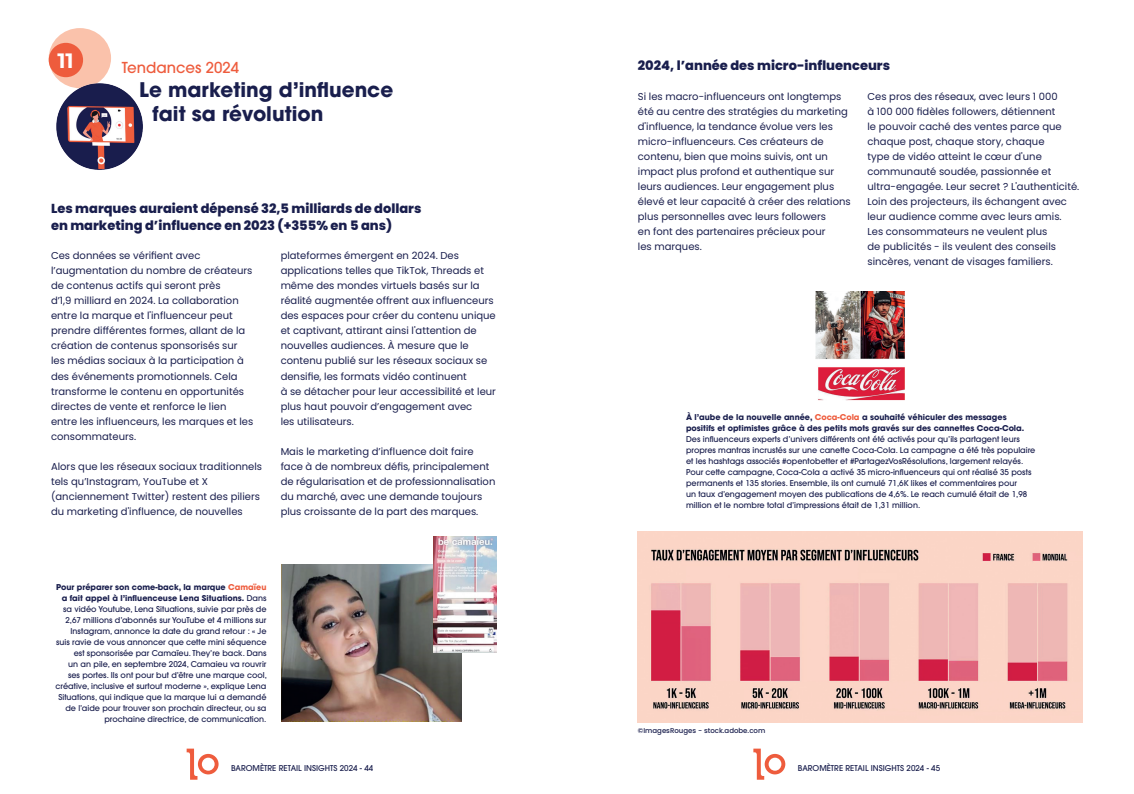
<style>
.page{position:relative;width:1134px;height:794px;background:#fff}
.page>*{position:absolute;margin:0;border:0;box-sizing:border-box;transform-origin:0 0}
.t1{font:700 20.8px "Montserrat";color:#fff}
.t2{font:700 20px/24px "ITC Avant Garde Pro";color:#191e4d}
.t3{font:500 15px "ITC Avant Garde Pro";color:#ee5c3d}
.t4{font:800 13px/17px "Poppins";color:#191e4d}
.t5{font:10px/15px "Poppins";color:#191e4d}
.t6{font:500 8px/11px "ITC Avant Garde Pro";color:#191e4d;text-align:right}
.t7{font:700 8px/11px "ITC Avant Garde Pro";color:#191e4d}
.t8{font:500 7px "Poppins";color:#191e4d}
.s1{font-weight:700}
.s2{font-weight:700;color:#ee5c3d}
.s3{color:#ee5c3d}
</style>
<div class="page">
<svg style="left:753px;top:748px;width:32px;height:31px"></svg>
<svg style="left:187px;top:748px;width:32px;height:31px"></svg>
<div style="left:49px;top:28px;width:62px;height:60px;background:#fac2ab;border-radius:50%"></div>
<div style="left:49px;top:43px;width:34px;height:34px;background:#ee5c3d;border-radius:50%"></div>
<img style="left:51px;top:78px;width:97px;height:98px;border-radius:49px">
<img style="left:281px;top:564px;width:180px;height:157px">
<img style="left:434px;top:536px;width:62px;height:116px">
<img style="left:638px;top:532px;width:445px;height:190px">
<img style="left:816px;top:292px;width:88px;height:109px">
<h1 class="t1" style="left:57px;top:45px;width:18px">11</h1>
<h3 class="t3" style="left:122px;top:58px;width:119px">Tendances 2024</h3>
<h2 class="t2" style="left:153px;top:78px;width:242px;text-indent:-13px">Le marketing d’influence fait sa révolution</h2>
<h3 class="t4" style="left:51px;top:200px;width:372px">Les marques auraient dépensé 32,5 milliards de dollars en marketing d’influence en 2023 (+355% en 5 ans)</h3>
<p class="t5" style="left:51px;top:248px;width:204px">Ces données se vérifient avec l’augmentation du nombre de créateurs de contenus actifs qui seront près<br>d’1,9 milliard en 2024. La collaboration entre la marque et l'influenceur peut prendre différentes formes, allant de la création de contenus sponsorisés sur les médias sociaux à la participation à des événements promotionnels. Cela transforme le contenu en opportunités directes de vente et renforce le lien entre les influenceurs, les marques et les consommateurs.</p>
<p class="t5" style="left:51px;top:458px;width:213px">Alors que les réseaux sociaux traditionnels tels qu’Instagram, YouTube et X (anciennement Twitter) restent des piliers du marketing d'influence, de nouvelles</p>
<p class="t5" style="left:281px;top:248px;width:217px">plateformes émergent en 2024. Des applications telles que TikTok, Threads et même des mondes virtuels basés sur la réalité augmentée offrent aux influenceurs des espaces pour créer du contenu unique et captivant, attirant ainsi l'attention de nouvelles audiences. À mesure que le contenu publié sur les réseaux sociaux se densifie, les formats vidéo continuent<br>à se détacher pour leur accessibilité et leur plus haut pouvoir d’engagement avec<br>les utilisateurs.</p>
<p class="t5" style="left:281px;top:443px;width:216px">Mais le marketing d’influence doit faire face à de nombreux défis, principalement de régularisation et de professionnalisation du marché, avec une demande toujours plus croissante de la part des marques.</p>
<p class="t6" style="left:56px;top:581px;width:213px"><span class="s1">Pour préparer son come-back, la marque</span> <span class="s2">Camaïeu </span><span class="s1">a fait appel à l’influenceuse Lena Situations.</span> Dans sa vidéo Youtube, Lena Situations, suivie par près de 2,67 millions d’abonnés sur YouTube et 4 millions sur Instagram, annonce la date du grand retour : « Je suis ravie de vous annoncer que cette mini séquence est sponsorisée par Camaïeu. They’re back. Dans<br>un an pile, en septembre 2024, Camaieu va rouvrir ses portes. Ils ont pour but d’être une marque cool, créative, inclusive et surtout moderne », explique Lena Situations, qui indique que la marque lui a demandé de l’aide pour trouver son prochain directeur, ou sa prochaine directrice, de communication.</p>
<h3 class="t4" style="left:638px;top:57px;width:254px">2024, l’année des micro-influenceurs</h3>
<p class="t5" style="left:638px;top:89px;width:214px">Si les macro-influenceurs ont longtemps été au centre des stratégies du marketing d'influence, la tendance évolue vers les micro-influenceurs. Ces créateurs de contenu, bien que moins suivis, ont un impact plus profond et authentique sur leurs audiences. Leur engagement plus élevé et leur capacité à créer des relations plus personnelles avec leurs followers<br>en font des partenaires précieux pour<br>les marques.</p>
<p class="t5" style="left:867px;top:89px;width:213px">Ces pros des réseaux, avec leurs 1 000<br>à 100 000 fidèles followers, détiennent<br>le pouvoir caché des ventes parce que chaque post, chaque story, chaque<br>type de vidéo atteint le cœur d'une communauté soudée, passionnée et ultra-engagée. Leur secret ? L'authenticité.<br>Loin des projecteurs, ils échangent avec leur audience comme avec leurs amis.<br>Les consommateurs ne veulent plus<br>de publicités - ils veulent des conseils sincères, venant de visages familiers.</p>
<p class="t7" style="left:686px;top:412px;width:340px">À l’aube de la nouvelle année, <span class="s3">Coca-Cola</span> a souhaité véhiculer des messages positifs et optimistes grâce à des petits mots gravés sur des cannettes Coca-Cola.</p>
<p class="t6" style="left:686px;top:434px;width:351px;text-align:left">Des influenceurs experts d’univers différents ont été activés pour qu’ils partagent leurs propres mantras incrustés sur une canette Coca-Cola. La campagne a été très populaire et les hashtags associés #opentobetter et #PartagezVosRésolutions, largement relayés.<br>Pour cette campagne, Coca-Cola a activé 35 micro-influenceurs qui ont réalisé 35 posts permanents et 135 stories. Ensemble, ils ont cumulé 71,6K likes et commentaires pour<br>un taux d’engagement moyen des publications de 4,6%. Le reach cumulé était de 1,98 million et le nombre total d’impressions était de 1,31 million.</p>
<p class="t8" style="left:638px;top:726px;width:129px">©ImagesRouges - stock.adobe.com</p>
<p class="t6" style="left:231px;top:763px;width:144px">BAROMÈTRE RETAIL INSIGHTS 2024 - 44</p>
<p class="t6" style="left:798px;top:763px;width:144px">BAROMÈTRE RETAIL INSIGHTS 2024 - 45</p>
</div>
